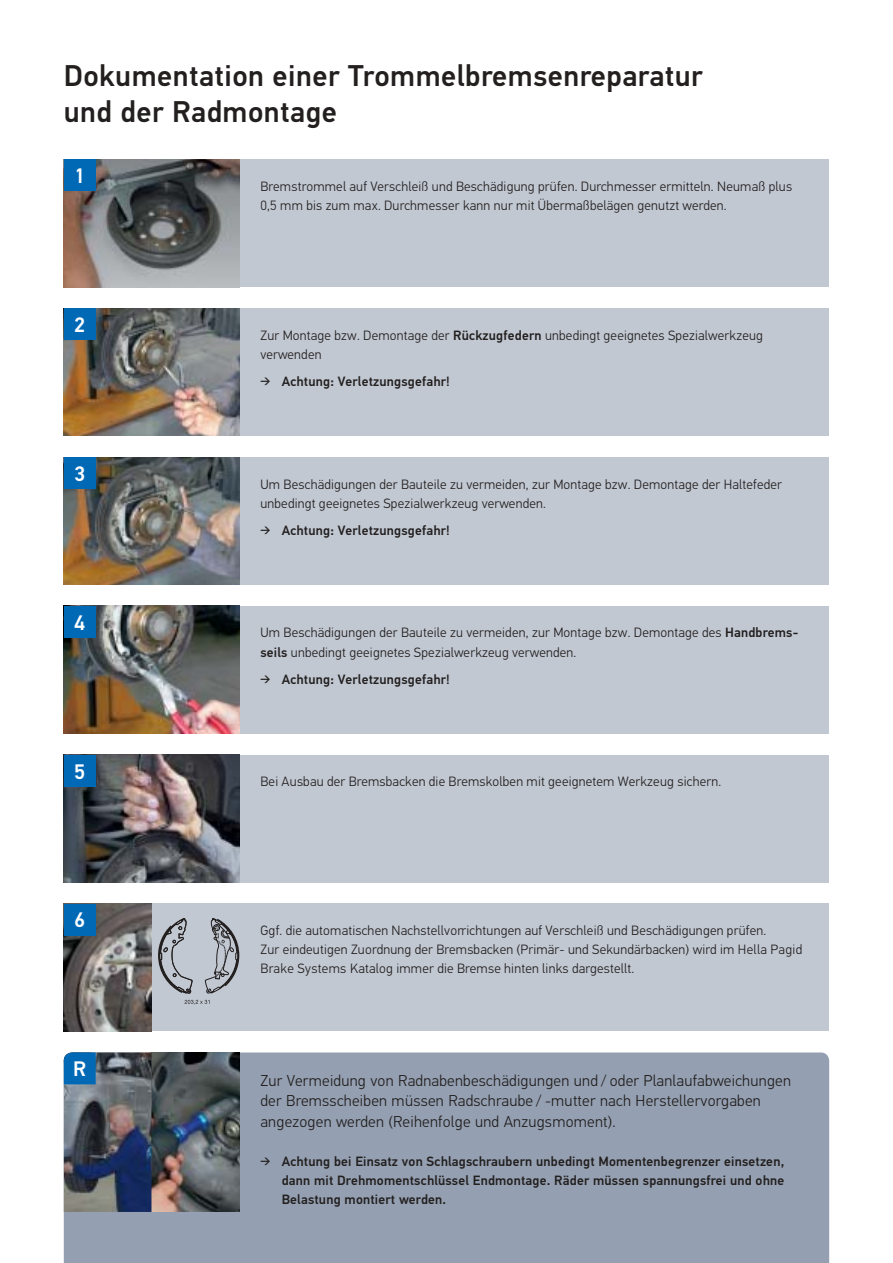
<style>
.page{position:relative;width:893px;height:1263px;background:#fff}
.page>*{position:absolute;margin:0;border:0;box-sizing:border-box;transform-origin:0 0}
.t1{font:500 30px/36px "Hella DIN Universal";letter-spacing:.015em;color:#231f1f}
.t2{font:500 21px "Hella DIN Universal";color:#fff}
.t3{font:300 15.75px/20.5px "Hella DIN Universal";letter-spacing:.015em;color:#231f1f}
.t4{font:300 13.5px/19.2px "Hella DIN Universal";letter-spacing:.015em;color:#231f1f}
.t5{font:500 13.5px/19.2px "Hella DIN Universal";letter-spacing:.015em;color:#231f1f;text-align:justify}
.s1{font-weight:500}
.s2{font-weight:300}
</style>
<div class="page">
<div style="left:64px;top:159px;width:765px;height:128px;background:#c1c8d2"></div>
<div style="left:64px;top:308px;width:765px;height:128px;background:#c1c8d2"></div>
<div style="left:64px;top:457px;width:765px;height:128px;background:#c1c8d2"></div>
<div style="left:64px;top:606px;width:765px;height:127px;background:#c1c8d2"></div>
<div style="left:64px;top:755px;width:765px;height:127px;background:#c1c8d2"></div>
<div style="left:64px;top:904px;width:765px;height:127px;background:#c1c8d2"></div>
<div style="left:64px;top:1052px;width:765px;height:211px;background:#94a0b1"></div>
<img style="left:64px;top:904px;width:87px;height:127px">
<img style="left:64px;top:159px;width:175px;height:128px">
<img style="left:64px;top:308px;width:175px;height:128px">
<img style="left:64px;top:457px;width:175px;height:128px">
<img style="left:64px;top:606px;width:175px;height:127px">
<img style="left:64px;top:755px;width:175px;height:127px">
<svg style="left:185px;top:1000px;width:24px;height:5px"></svg>
<svg style="left:158px;top:918px;width:34px;height:76px"></svg>
<svg style="left:205px;top:918px;width:34px;height:75px"></svg>
<img style="left:64px;top:1052px;width:175px;height:160px">
<div style="left:64px;top:159px;width:32px;height:32px;background:#0069b6"></div>
<div style="left:64px;top:308px;width:32px;height:32px;background:#0069b6"></div>
<div style="left:64px;top:457px;width:32px;height:32px;background:#0069b6"></div>
<div style="left:64px;top:606px;width:32px;height:32px;background:#0069b6"></div>
<div style="left:64px;top:755px;width:32px;height:32px;background:#0069b6"></div>
<div style="left:64px;top:904px;width:32px;height:31px;background:#0069b6"></div>
<svg style="left:64px;top:1052px;width:32px;height:32px"></svg>
<h1 class="t1" style="left:64px;top:60px;width:641px">Dokumentation einer Trommelbremsenreparatur und der Radmontage</h1>
<h2 class="t2" style="left:74px;top:168px;width:13px">1</h2>
<h2 class="t2" style="left:74px;top:317px;width:13px">2</h2>
<h2 class="t2" style="left:74px;top:466px;width:13px">3</h2>
<h2 class="t2" style="left:74px;top:615px;width:13px">4</h2>
<h2 class="t2" style="left:74px;top:764px;width:13px">5</h2>
<h2 class="t2" style="left:74px;top:912px;width:13px">6</h2>
<h2 class="t2" style="left:73px;top:1061px;width:15px">R</h2>
<p class="t4" style="left:260px;top:178px;width:533px">Bremstrommel auf Verschleiß und Beschädigung prüfen. Durchmesser ermitteln. Neumaß plus<br>0,5 mm bis zum max. Durchmesser kann nur mit Übermaßbelägen genutzt werden.</p>
<p class="t4" style="left:260px;top:326px;width:504px">Zur Montage bzw. Demontage der <span class="s1">Rückzugfedern</span> unbedingt geeignetes Spezialwerkzeug verwenden</p>
<p class="t5" style="left:260px;top:373px;width:191px"><span class="s2">-</span> Achtung: Verletzungsgefahr!</p>
<p class="t4" style="left:260px;top:475px;width:523px">Um Beschädigungen der Bauteile zu vermeiden, zur Montage bzw. Demontage der Haltefeder unbedingt geeignetes Spezialwerkzeug verwenden.</p>
<p class="t5" style="left:260px;top:522px;width:191px"><span class="s2">-</span> Achtung: Verletzungsgefahr!</p>
<p class="t4" style="left:260px;top:624px;width:539px">Um Beschädigungen der Bauteile zu vermeiden, zur Montage bzw. Demontage des <span class="s1">Handbrems&shy;seils</span> unbedingt geeignetes Spezialwerkzeug verwenden.</p>
<p class="t5" style="left:260px;top:671px;width:191px"><span class="s2">-</span> Achtung: Verletzungsgefahr!</p>
<p class="t4" style="left:260px;top:773px;width:462px">Bei Ausbau der Bremsbacken die Bremskolben mit geeignetem Werkzeug sichern.</p>
<p class="t4" style="left:260px;top:922px;width:543px">Ggf. die automatischen Nachstellvorrichtungen auf Verschleiß und Beschädigungen prüfen.<br>Zur eindeutigen Zuordnung der Bremsbacken (Primär- und Sekundärbacken) wird im Hella Pagid<br>Brake Systems Katalog immer die Bremse hinten links dargestellt.</p>
<p class="t3" style="left:260px;top:1071px;width:532px">Zur Vermeidung von Radnabenbeschädigungen und / oder Planlaufabweichungen der Bremsscheiben müssen Radschraube / -mutter nach Herstellervorgaben angezogen werden (Reihenfolge und Anzugsmoment).</p>
<p class="t5" style="left:282px;top:1153px;width:504px;text-indent:-21px"><span class="s2">-</span> Achtung bei Einsatz von Schlagschraubern unbedingt Momentenbegrenzer einsetzen, dann mit Drehmomentschlüssel Endmontage. Räder müssen spannungsfrei und ohne Belastung montiert werden.</p>
</div>
